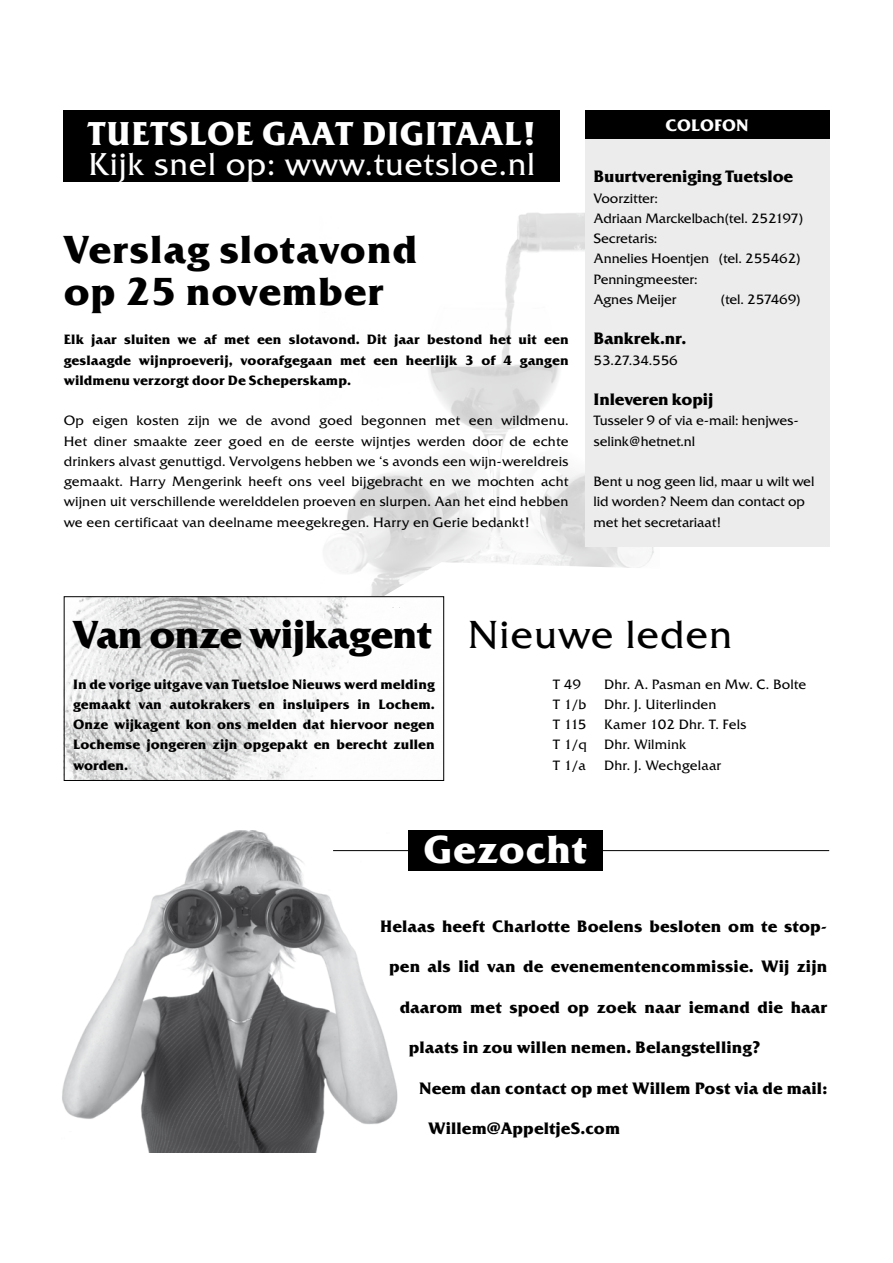
<style>
.page{position:relative;width:893px;height:1263px;background:#fff}
.page>*{position:absolute;margin:0;border:0;box-sizing:border-box;transform-origin:0 0}
.t1{font:700 39px/42px "Friz Qua";letter-spacing:.015em;color:#000}
.t2{font:700 39px "Friz Qua";letter-spacing:-.015em;color:#000}
.t3{font:39px "Friz Qua";letter-spacing:.025em;color:#000}
.t4{font:700 39px "Friz Qua";color:#fff}
.t5{font:700 33px "Friz Qua";letter-spacing:.025em;color:#fff}
.t6{font:31.5px "Friz Qua";letter-spacing:.025em;color:#fff}
.t7{font:700 16.5px "Friz Qua";letter-spacing:.01em;color:#000}
.t8{font:700 16.5px "Friz Qua";letter-spacing:.015em;color:#fff}
.t9{font:13.5px/20.2px "Friz Qua";letter-spacing:-.01em;color:#000}
.t10{font:700 13.5px/20.2px "Friz Qua";letter-spacing:.01em;color:#000;text-align:justify}
.t11{font:13.5px "Friz Qua";letter-spacing:.01em;color:#000}
</style>
<div class="page">
<img style="left:324px;top:212px;width:330px;height:384px">
<div style="left:585px;top:130px;width:244px;height:417px;background:#ececed"></div>
<div style="left:585px;top:111px;width:244px;height:28px;background:#000"></div>
<img style="left:66px;top:598px;width:334px;height:181px">
<div style="left:64px;top:596px;width:380px;height:185px;border:1px solid #000"></div>
<img style="left:62px;top:830px;width:346px;height:322px">
<hr style="left:333px;top:850px;width:496px;height:1px;background:#000">
<div style="left:408px;top:830px;width:194px;height:41px;background:#000"></div>
<div style="left:64px;top:111px;width:496px;height:71px;background:#000"></div>
<h2 class="t5" style="left:87px;top:113px;width:104px">TUETSLOE</h2>
<h2 class="t5" style="left:262px;top:113px;width:276px">GAAT DIGITAAL!</h2>
<h3 class="t6" style="left:88px;top:144px;width:448px">Kijk snel op: www.tuetsloe.nl</h3>
<h1 class="t1" style="left:64px;top:228px;width:355px">Verslag slotavond op 25 november</h1>
<p class="t10" style="left:64px;top:329px;width:506px">Elk jaar sluiten we af met een slotavond. Dit jaar bestond het uit een geslaagde wijnproeverij, voorafgegaan met een heerlijk 3 of 4 gangen wildmenu verzorgt door De Scheperskamp.</p>
<p class="t9" style="left:64px;top:410px;width:506px;text-align:justify">Op eigen kosten zijn we de avond goed begonnen met een wildmenu.<br>Het diner smaakte zeer goed en de eerste wijntjes werden door de echte drinkers alvast genuttigd. Vervolgens hebben we ‘s avonds een wijn-wereldreis gemaakt. Harry Mengerink heeft ons veel bijgebracht en we mochten acht wijnen uit verschillende werelddelen proeven en slurpen. Aan het eind hebben we een certificaat van deelname meegekregen. Harry en Gerie bedankt!</p>
<p class="t8" style="left:666px;top:115px;width:85px">Colofon</p>
<p class="t7" style="left:594px;top:166px;width:200px">Buurtvereniging Tuetsloe</p>
<p class="t9" style="left:594px;top:188px;width:211px">Voorzitter:<br>Adriaan Marckelbach(tel. 252197)<br>Secretaris:<br>Annelies Hoentjen (tel. 255462)<br>Penningmeester:<br>Agnes Meijer</p>
<p class="t9" style="left:721px;top:289px;width:81px">(tel. 257469)</p>
<p class="t7" style="left:594px;top:328px;width:94px">Bankrek.nr.</p>
<p class="t9" style="left:594px;top:350px;width:86px">53.27.34.556</p>
<p class="t7" style="left:594px;top:389px;width:121px">Inleveren kopij</p>
<p class="t9" style="left:594px;top:410px;width:207px">Tusseler 9 of via e-mail: henjwes&shy;selink@hetnet.nl</p>
<p class="t9" style="left:594px;top:471px;width:222px">Bent u nog geen lid, maar u wilt wel lid worden? Neem dan contact op met het secretariaat!</p>
<h1 class="t2" style="left:73px;top:611px;width:360px">Van onze wijkagent</h1>
<p class="t10" style="left:73px;top:674px;width:363px">In de vorige uitgave van Tuetsloe Nieuws werd mel-ding gemaakt van autokrakers en insluipers in Lochem.<br>Onze wijkagent kon ons melden dat hiervoor negen Lochemse jongeren zijn opgepakt en berecht zullen worden.</p>
<h1 class="t3" style="left:468px;top:610px;width:266px">Nieuwe leden</h1>
<p class="t9" style="left:553px;top:674px;width:30px">T 49</p>
<p class="t11" style="left:604px;top:675px;width:204px">Dhr. A. Pasman en Mw. C. Bolte</p>
<p class="t9" style="left:553px;top:694px;width:35px">T 1/b</p>
<p class="t11" style="left:604px;top:696px;width:114px">Dhr. J. Uiterlinden</p>
<p class="t9" style="left:553px;top:714px;width:35px">T 115</p>
<p class="t11" style="left:604px;top:716px;width:144px">Kamer 102 Dhr. T. Fels</p>
<p class="t9" style="left:553px;top:734px;width:36px">T 1/q</p>
<p class="t11" style="left:604px;top:736px;width:84px">Dhr. Wilmink</p>
<p class="t9" style="left:553px;top:755px;width:35px">T 1/a</p>
<p class="t11" style="left:604px;top:756px;width:118px">Dhr. J. Wechgelaar</p>
<h1 class="t4" style="left:423px;top:826px;width:165px">Gezocht</h1>
<p class="t7" style="left:380px;top:916px;width:449px">Helaas heeft Charlotte Boelens besloten om te stop-</p>
<p class="t7" style="left:389px;top:956px;width:439px">pen als lid van de evenementencommissie. Wij zijn</p>
<p class="t7" style="left:400px;top:997px;width:429px">daarom met spoed op zoek naar iemand die haar</p>
<p class="t7" style="left:409px;top:1037px;width:353px">plaats in zou willen nemen. Belangstelling?</p>
<p class="t7" style="left:419px;top:1078px;width:410px">Neem dan contact op met Willem Post via de mail:</p>
<p class="t7" style="left:428px;top:1118px;width:193px">Willem@AppeltjeS.com</p>
</div>
